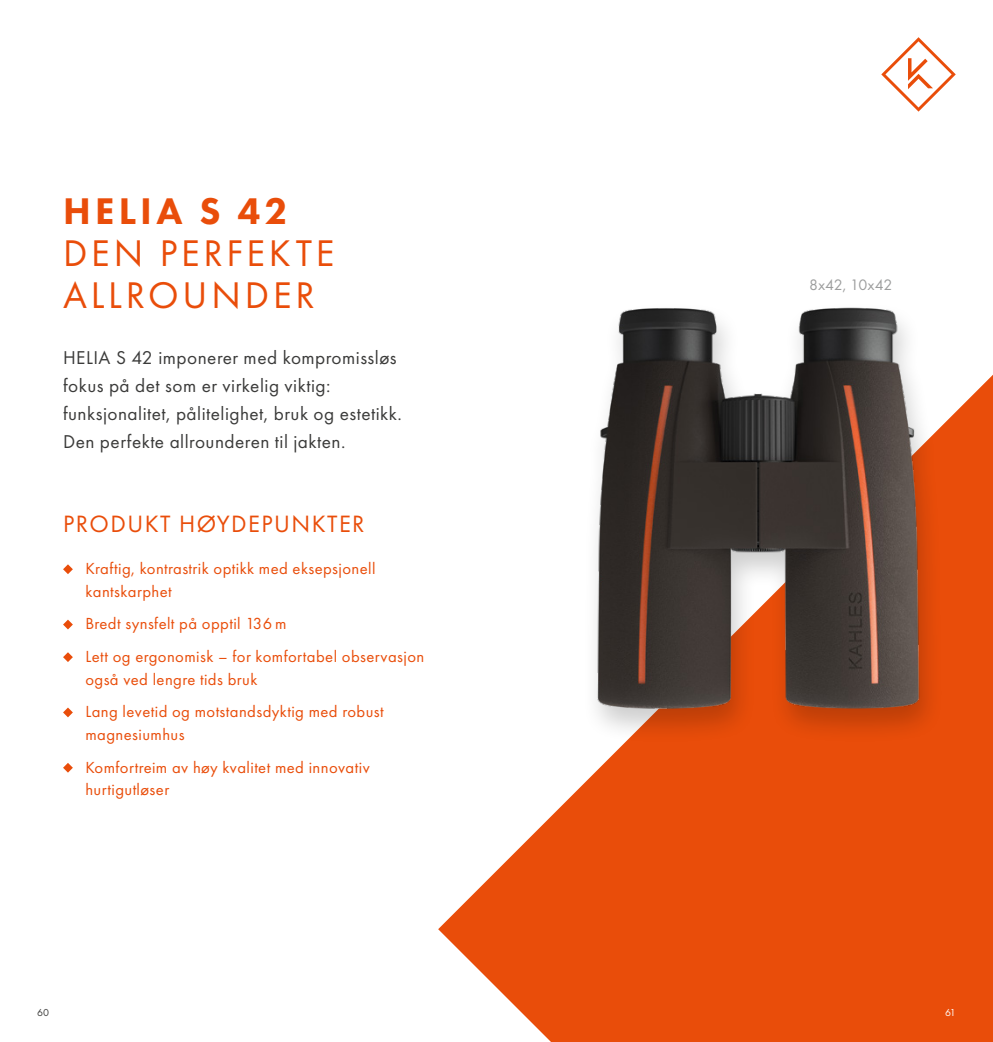
<style>
.page{position:relative;width:993px;height:1042px;background:#fff}
.page>*{position:absolute;margin:0;border:0;box-sizing:border-box;transform-origin:0 0}
.t1{font:38.5px/42px "Futura PT";letter-spacing:.1em;color:#e94d0a}
.t2{font:800 38.5px "Futura PT";letter-spacing:.11em;color:#e94d0a}
.t3{font:24.5px "Futura PT";letter-spacing:.06em;color:#e94d0a}
.t4{font:19.25px/28px "Futura PT";letter-spacing:.025em;color:#3b3b3a}
.t5{font:16.62px/32.6px "Futura PT";letter-spacing:.025em;color:#e94d0a}
.t6{font:15.75px "Futura PT";letter-spacing:-.005em;color:#9c9d9d}
.t7{font:10.5px "Futura PT";color:#3b3b3a}
.t8{font:10.5px "Futura PT";color:#fff}
</style>
<div class="page">
<svg style="left:438px;top:375px;width:554px;height:667px;fill:#e94d0a"></svg>
<svg style="left:881px;top:37px;width:74px;height:75px"></svg>
<svg style="left:63px;top:564px;width:10px;height:10px"></svg>
<svg style="left:63px;top:619px;width:10px;height:10px"></svg>
<svg style="left:63px;top:652px;width:10px;height:10px"></svg>
<svg style="left:63px;top:707px;width:10px;height:10px"></svg>
<svg style="left:63px;top:763px;width:10px;height:9px"></svg>
<div style="left:581px;top:301px;width:363px;height:443px;background:#000;opacity:.2"></div>
<img style="left:584px;top:301px;width:349px;height:427px">
<h1 class="t2" style="left:63px;top:187px;width:226px">HELIA S 42</h1>
<h1 class="t1" style="left:63px;top:232px;width:273px">DEN PERFEKTE<br>ALLROUNDER</h1>
<p class="t4" style="left:63px;top:343px;width:340px">HELIA S 42 imponerer med kompromissløs fokus på det som er virkelig viktig: funksjonalitet, pålitelighet, bruk og estetikk.<br>Den perfekte allrounderen til jakten.</p>
<h2 class="t3" style="left:63px;top:509px;width:303px">PRODUKT HØYDEPUNKTER</h2>
<p class="t5" style="left:85px;top:557px;width:291px;line-height:22.8px">Kraftig, kontrastrik optikk med eksepsjonell kantskarphet</p>
<p class="t5" style="left:85px;top:607px;width:340px">Bredt synsfelt på opptil 136 m<br>Lett og ergonomisk – for komfortabel observasjon</p>
<p class="t5" style="left:85px;top:663px;width:300px">også ved lengre tids bruk<br>Lang levetid og motstandsdyktig med robust</p>
<p class="t5" style="left:85px;top:718px;width:286px">magnesiumhus<br>Komfortreim av høy kvalitet med innovativ</p>
<p class="t5" style="left:85px;top:773px;width:85px">hurtigutløser</p>
<p class="t6" style="left:809px;top:275px;width:85px">8x42, 10x42</p>
<p class="t7" style="left:37px;top:1006px;width:13px">60</p>
<p class="t8" style="left:944px;top:1006px;width:12px">61</p>
</div>
